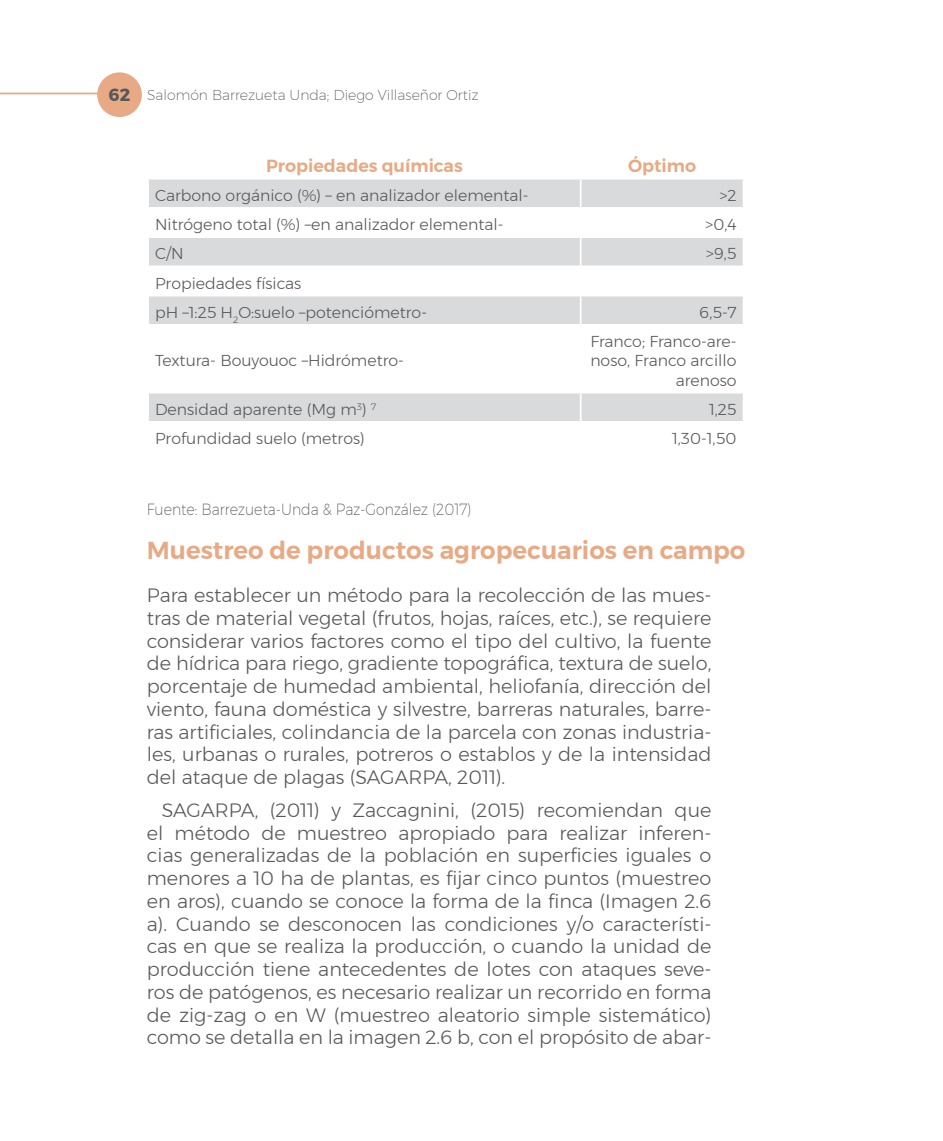
<style>
.page{position:relative;width:943px;height:1141px;background:#fff}
.page>*{position:absolute;margin:0;border:0;box-sizing:border-box;transform-origin:0 0}
.T-Texto{font:600 24.5px "Montserrat";color:#e8aa85}
.body_sangria{font:300 19.25px/22.8px "Montserrat";color:#57585a;text-align:justify}
.body{font:300 19.25px/22.8px "Montserrat";color:#57585a;text-align:justify}
.Tema_de_los_cuadros{font:600 17.5px "Montserrat";color:#e8aa85}
.body_cuadros{font:300 15.75px "Montserrat";color:#57585a}
.body-cuadors_con_num{font:300 15.75px/19.2px "Montserrat";color:#57585a;text-align:right}
.pie_de_foto{font:200 15.75px "Montserrat";color:#57585a;scale:.9 1}
.t1{font:200 14px "Montserrat";color:#57585a}
.s1{font-weight:700;font-size:17.5px}
</style>
<div class="page">
<div style="left:97px;top:72px;width:45px;height:45px;background:#e8aa85;border-radius:50%"></div>
<hr style="left:0;top:93px;width:98px;height:1px;background:#e8aa85">
<svg style="left:149px;top:180px;width:593px;height:241px"></svg>
<hr style="left:580px;top:326px;width:1px;height:66px;background:#fff">
<hr style="left:147px;top:207px;width:433px;height:2px;background:#fff">
<hr style="left:580px;top:207px;width:164px;height:2px;background:#fff">
<hr style="left:147px;top:236px;width:433px;height:2px;background:#fff">
<hr style="left:147px;top:265px;width:433px;height:2px;background:#fff">
<hr style="left:580px;top:236px;width:164px;height:2px;background:#fff">
<hr style="left:580px;top:265px;width:164px;height:2px;background:#fff">
<hr style="left:147px;top:295px;width:433px;height:1px;background:#fff">
<hr style="left:147px;top:324px;width:433px;height:2px;background:#fff">
<hr style="left:580px;top:295px;width:164px;height:1px;background:#fff">
<svg style="left:580px;top:180px;width:1px;height:144px"></svg>
<hr style="left:580px;top:324px;width:164px;height:2px;background:#fff">
<hr style="left:147px;top:392px;width:433px;height:1px;background:#fff">
<hr style="left:580px;top:392px;width:164px;height:1px;background:#fff">
<svg style="left:580px;top:393px;width:1px;height:28px"></svg>
<p class="t1" style="left:109px;top:85px;width:371px"><span class="s1">62</span> Salomón Barrezueta Unda; Diego Villaseñor Ortiz</p>
<p class="Tema_de_los_cuadros" style="left:266px;top:152px;width:198px">Propiedades químicas</p>
<p class="Tema_de_los_cuadros" style="left:628px;top:152px;width:70px">Óptimo</p>
<p class="body_cuadros" style="left:155px;top:183px;width:375px">Carbono orgánico (%) – en analizador elemental-</p>
<p class="body-cuadors_con_num" style="left:720px;top:185px;width:18px">&gt;2</p>
<p class="body_cuadros" style="left:155px;top:213px;width:350px">Nitrógeno total (%) –en analizador elemental-</p>
<p class="body-cuadors_con_num" style="left:705px;top:215px;width:33px">&gt;0,4</p>
<p class="body_cuadros" style="left:155px;top:242px;width:30px">C/N</p>
<p class="body-cuadors_con_num" style="left:706px;top:244px;width:32px">&gt;9,5</p>
<p class="body_cuadros" style="left:155px;top:271px;width:148px">Propiedades físicas</p>
<p class="body_cuadros" style="left:155px;top:300px;width:273px">pH –1:25 H<sub>2</sub>O:suelo –potenciómetro-</p>
<p class="body-cuadors_con_num" style="left:699px;top:302px;width:39px">6,5-7</p>
<p class="body_cuadros" style="left:155px;top:349px;width:250px">Textura- Bouyouoc –Hidrómetro-</p>
<p class="body-cuadors_con_num" style="left:590px;top:332px;width:148px">Franco; Franco-are&shy;noso, Franco arcillo arenoso</p>
<p class="body_cuadros" style="left:155px;top:397px;width:223px">Densidad aparente (Mg m<sup>3</sup>) <sup>7</sup></p>
<p class="body-cuadors_con_num" style="left:709px;top:399px;width:29px">1,25</p>
<p class="body_cuadros" style="left:155px;top:427px;width:211px">Profundidad suelo (metros)</p>
<p class="body-cuadors_con_num" style="left:672px;top:429px;width:66px">1,30-1,50</p>
<p class="pie_de_foto" style="left:147px;top:498px;width:362px">Fuente: Barrezueta-Unda &amp; Paz-González (2017)</p>
<p class="T-Texto" style="left:147px;top:531px;width:600px">Muestreo de productos agropecuarios en campo</p>
<p class="body" style="left:147px;top:584px;width:566px">Para establecer un método para la recolección de las mues&shy;tras de material vegetal (frutos, hojas, raíces, etc.), se requiere considerar varios factores como el tipo del cultivo, la fuente de hídrica para riego, gradiente topográfica, textura de suelo, porcentaje de humedad ambiental, heliofanía, dirección del viento, fauna doméstica y silvestre, barreras naturales, barre&shy;ras artificiales, colindancia de la parcela con zonas industria&shy;les, urbanas o rurales, potreros o establos y de la intensidad del ataque de plagas (SAGARPA, 2011).</p>
<p class="body_sangria" style="left:147px;top:798px;width:566px;text-indent:15px">SAGARPA, (2011) y Zaccagnini, (2015) recomiendan que el método de muestreo apropiado para realizar inferen&shy;cias generalizadas de la población en superficies iguales o menores a 10 ha de plantas, es fijar cinco puntos (muestreo en aros), cuando se conoce la forma de la finca (Imagen 2.6 a). Cuando se desconocen las condiciones y/o característi&shy;cas en que se realiza la producción, o cuando la unidad de producción tiene antecedentes de lotes con ataques seve&shy;ros de patógenos, es necesario realizar un recorrido en forma de zig-zag o en W (muestreo aleatorio simple sistemático) como se detalla en la imagen 2.6 b, con el propósito de abar-</p>
</div>
